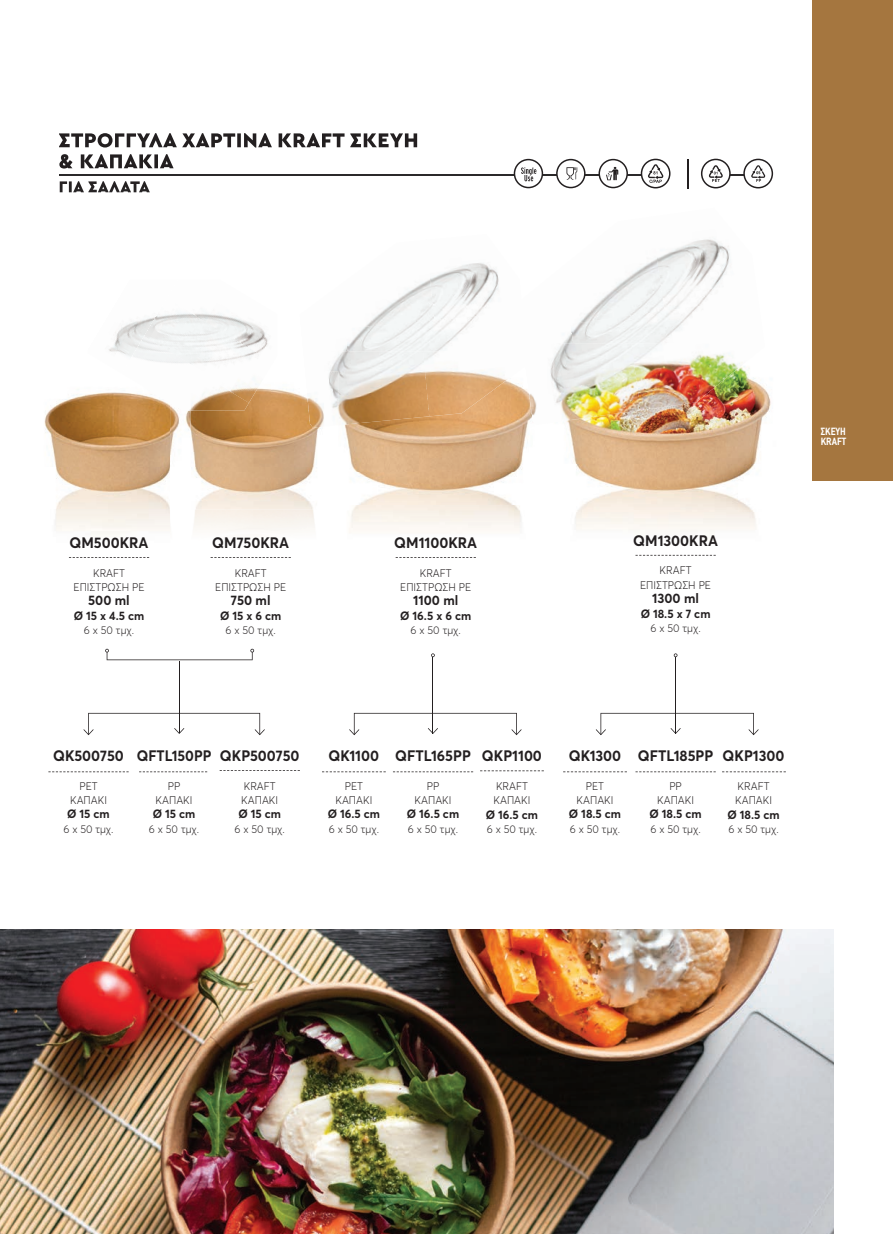
<style>
.page{position:relative;width:893px;height:1234px;background:#fff}
.page>*{position:absolute;margin:0;border:0;box-sizing:border-box;transform-origin:0 0}
.t1{font:700 15px "Averta Std";color:#231f20;scale:.95 1}
.t2{font:700 15px "Averta Std";color:#231f20;scale:.93 1}
.t3{font:700 13.5px "Averta Std";color:#231f20;scale:.95 1}
.t4{font:700 12px "Averta Std";color:#231f20;scale:.95 1}
.t5{font:300 10.95px/14.4px "Averta Std";color:#231f20;text-align:center;scale:.95 1}
.t6{font:700 10.5px/10.5px "PF Din Text Condensed";color:#fff}
</style>
<div class="page">
<img style="left:44px;top:392px;width:126px;height:166px">
<img style="left:170px;top:410px;width:20px;height:127px">
<img style="left:568px;top:389px;width:203px;height:167px">
<img style="left:59px;top:133px;width:118px;height:14px">
<img style="left:182px;top:133px;width:163px;height:14px">
<img style="left:350px;top:133px;width:68px;height:14px">
<img style="left:59px;top:154px;width:115px;height:14px">
<img style="left:60px;top:181px;width:90px;height:11px">
<img style="left:59px;top:174px;width:582px;height:2px">
<img style="left:731px;top:174px;width:12px;height:2px">
<svg style="left:556px;top:159px;width:30px;height:29px"></svg>
<svg style="left:598px;top:159px;width:30px;height:29px"></svg>
<svg style="left:514px;top:159px;width:29px;height:29px"></svg>
<svg style="left:641px;top:159px;width:29px;height:29px"></svg>
<svg style="left:69px;top:557px;width:80px;height:1px"></svg>
<svg style="left:211px;top:557px;width:80px;height:1px"></svg>
<svg style="left:48px;top:771px;width:81px;height:1px"></svg>
<svg style="left:139px;top:771px;width:68px;height:1px"></svg>
<svg style="left:393px;top:771px;width:80px;height:1px"></svg>
<svg style="left:563px;top:771px;width:64px;height:1px"></svg>
<svg style="left:722px;top:771px;width:64px;height:1px"></svg>
<svg style="left:480px;top:770px;width:64px;height:1px"></svg>
<svg style="left:635px;top:771px;width:81px;height:1px"></svg>
<svg style="left:396px;top:557px;width:80px;height:1px"></svg>
<svg style="left:635px;top:554px;width:81px;height:1px"></svg>
<svg style="left:322px;top:771px;width:64px;height:1px"></svg>
<img style="left:190px;top:389px;width:130px;height:120px">
<svg style="left:170px;top:508px;width:20px;height:1px"></svg>
<img style="left:44px;top:468px;width:126px;height:40px">
<svg style="left:170px;top:467px;width:20px;height:1px"></svg>
<img style="left:344px;top:416px;width:184px;height:88px">
<img style="left:568px;top:464px;width:203px;height:47px">
<img style="left:434px;top:263px;width:65px;height:49px">
<img style="left:381px;top:277px;width:53px;height:35px">
<img style="left:345px;top:312px;width:135px;height:39px">
<img style="left:305px;top:389px;width:19px;height:38px">
<img style="left:429px;top:351px;width:92px;height:65px">
<img style="left:328px;top:351px;width:101px;height:74px">
<img style="left:108px;top:319px;width:36px;height:34px">
<img style="left:144px;top:313px;width:124px;height:50px">
<img style="left:121px;top:336px;width:82px;height:28px">
<img style="left:249px;top:384px;width:19px;height:19px">
<img style="left:190px;top:385px;width:59px;height:25px">
<img style="left:126px;top:392px;width:44px;height:10px">
<img style="left:170px;top:405px;width:5px;height:5px">
<img style="left:664px;top:239px;width:66px;height:58px">
<img style="left:604px;top:255px;width:60px;height:42px">
<img style="left:521px;top:335px;width:52px;height:88px">
<img style="left:570px;top:297px;width:137px;height:46px">
<img style="left:525px;top:351px;width:22px;height:74px">
<img style="left:641px;top:343px;width:124px;height:67px">
<img style="left:554px;top:343px;width:87px;height:79px">
<img style="left:521px;top:335px;width:5px;height:16px">
<img style="left:523px;top:351px;width:5px;height:15px">
<svg style="left:105px;top:648px;width:149px;height:12px"></svg>
<hr style="left:675px;top:656px;width:1px;height:77px;background:#231f20">
<svg style="left:596px;top:712px;width:163px;height:23px"></svg>
<hr style="left:433px;top:656px;width:1px;height:77px;background:#231f20">
<svg style="left:431px;top:653px;width:4px;height:4px"></svg>
<svg style="left:349px;top:712px;width:173px;height:23px"></svg>
<hr style="left:179px;top:661px;width:1px;height:72px;background:#231f20">
<svg style="left:83px;top:712px;width:182px;height:23px"></svg>
<svg style="left:743px;top:159px;width:30px;height:29px"></svg>
<svg style="left:701px;top:159px;width:30px;height:29px"></svg>
<hr style="left:687px;top:159px;width:2px;height:29px;background:#231f20">
<img style="left:0;top:929px;width:833px;height:304px">
<div style="left:812px;top:0;width:81px;height:481px;background:#a5763f"></div>
<h1 class="t1" style="left:70px;top:533px;width:85px">QM500KRA</h1>
<p class="t5" style="left:74px;top:565px;width:76px">KRAFT<br>ΕΠΙΣΤΡΩΣΗ PE</p>
<p class="t3" style="left:88px;top:592px;width:45px">500 ml</p>
<p class="t4" style="left:74px;top:608px;width:76px">Ø 15 x 4.5 cm</p>
<p class="t5" style="left:84px;top:623px;width:54px">6 x 50 τμχ.</p>
<h1 class="t1" style="left:212px;top:533px;width:82px">QM750KRA</h1>
<p class="t5" style="left:215px;top:565px;width:76px">KRAFT<br>ΕΠΙΣΤΡΩΣΗ PE</p>
<p class="t3" style="left:231px;top:592px;width:43px">750 ml</p>
<p class="t4" style="left:220px;top:608px;width:66px">Ø 15 x 6 cm</p>
<p class="t5" style="left:226px;top:623px;width:54px">6 x 50 τμχ.</p>
<h1 class="t1" style="left:394px;top:533px;width:89px">QM1100KRA</h1>
<p class="t5" style="left:400px;top:565px;width:76px">KRAFT<br>ΕΠΙΣΤΡΩΣΗ PE</p>
<p class="t3" style="left:413px;top:592px;width:49px">1100 ml</p>
<p class="t4" style="left:400px;top:608px;width:76px">Ø 16.5 x 6 cm</p>
<p class="t5" style="left:411px;top:623px;width:54px">6 x 50 τμχ.</p>
<h1 class="t1" style="left:633px;top:530px;width:91px">QM1300KRA</h1>
<p class="t5" style="left:640px;top:563px;width:76px">KRAFT<br>ΕΠΙΣΤΡΩΣΗ PE</p>
<p class="t3" style="left:652px;top:589px;width:51px">1300 ml</p>
<p class="t4" style="left:641px;top:605px;width:75px">Ø 18.5 x 7 cm</p>
<p class="t5" style="left:650px;top:620px;width:54px">6 x 50 τμχ.</p>
<p class="t6" style="left:821px;top:426px;width:27px">ΣΚΕΥΗ<br>KRAFT</p>
<h1 class="t1" style="left:53px;top:745px;width:76px">QK500750</h1>
<p class="t5" style="left:70px;top:778px;width:40px">PET<br>ΚΑΠΑΚΙ</p>
<p class="t4" style="left:67px;top:806px;width:46px">Ø 15 cm</p>
<p class="t5" style="left:63px;top:821px;width:54px">6 x 50 τμχ.</p>
<h1 class="t2" style="left:137px;top:745px;width:82px">QFTL150PP</h1>
<p class="t5" style="left:156px;top:778px;width:40px">PP<br>ΚΑΠΑΚΙ</p>
<p class="t4" style="left:153px;top:806px;width:46px">Ø 15 cm</p>
<p class="t5" style="left:149px;top:821px;width:54px">6 x 50 τμχ.</p>
<h1 class="t1" style="left:220px;top:745px;width:85px">QKP500750</h1>
<p class="t5" style="left:241px;top:778px;width:40px;text-align:left">KRAFT<br>ΚΑΠΑΚΙ</p>
<p class="t4" style="left:238px;top:806px;width:46px">Ø 15 cm</p>
<p class="t5" style="left:235px;top:821px;width:54px">6 x 50 τμχ.</p>
<h1 class="t1" style="left:329px;top:745px;width:55px">QK1100</h1>
<p class="t5" style="left:335px;top:778px;width:40px">PET<br>ΚΑΠΑΚΙ</p>
<p class="t4" style="left:328px;top:806px;width:57px">Ø 16.5 cm</p>
<p class="t5" style="left:329px;top:821px;width:54px">6 x 50 τμχ.</p>
<h1 class="t1" style="left:395px;top:745px;width:81px">QFTL165PP</h1>
<p class="t5" style="left:415px;top:778px;width:40px">PP<br>ΚΑΠΑΚΙ</p>
<p class="t4" style="left:407px;top:806px;width:57px">Ø 16.5 cm</p>
<p class="t5" style="left:408px;top:821px;width:54px">6 x 50 τμχ.</p>
<h1 class="t1" style="left:482px;top:746px;width:65px">QKP1100</h1>
<p class="t5" style="left:493px;top:778px;width:40px;text-align:left">KRAFT<br>ΚΑΠΑΚΙ</p>
<p class="t4" style="left:486px;top:806px;width:57px">Ø 16.5 cm</p>
<p class="t5" style="left:487px;top:822px;width:54px">6 x 50 τμχ.</p>
<h1 class="t1" style="left:569px;top:745px;width:57px">QK1300</h1>
<p class="t5" style="left:577px;top:778px;width:40px">PET<br>ΚΑΠΑΚΙ</p>
<p class="t4" style="left:569px;top:806px;width:56px">Ø 18.5 cm</p>
<p class="t5" style="left:570px;top:821px;width:54px">6 x 50 τμχ.</p>
<h1 class="t1" style="left:638px;top:745px;width:81px">QFTL185PP</h1>
<p class="t5" style="left:657px;top:778px;width:40px">PP<br>ΚΑΠΑΚΙ</p>
<p class="t4" style="left:649px;top:806px;width:56px">Ø 18.5 cm</p>
<p class="t5" style="left:650px;top:821px;width:54px">6 x 50 τμχ.</p>
<h1 class="t1" style="left:723px;top:746px;width:67px">QKP1300</h1>
<p class="t5" style="left:735px;top:778px;width:40px;text-align:left">KRAFT<br>ΚΑΠΑΚΙ</p>
<p class="t4" style="left:727px;top:806px;width:56px">Ø 18.5 cm</p>
<p class="t5" style="left:728px;top:822px;width:54px">6 x 50 τμχ.</p>
</div>
